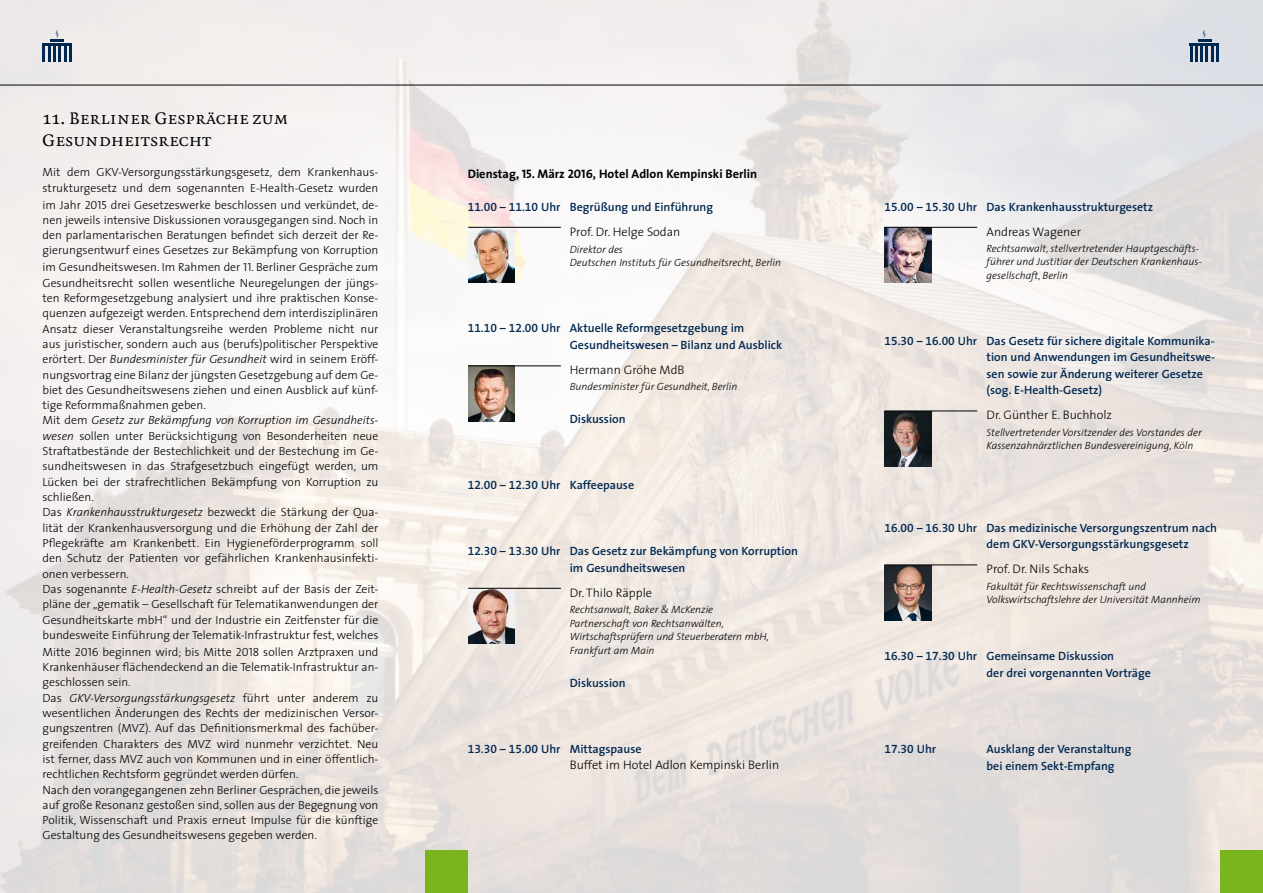
<style>
.page{position:relative;width:1263px;height:893px;background:#fff}
.page>*{position:absolute;margin:0;border:0;box-sizing:border-box;transform-origin:0 0}
.t1{font:18px/21.9px "Quadraat Small Caps";color:#000}
.t2{font:300 12.3px "The Sans";color:#000}
.t3{font:700 12.3px "The Sans";color:#000}
.t4{font:600 12px/16.5px "The Sans";color:#002851}
.t5{font:12px "The Sans Semi Bold Expert";color:#002851}
.t6{font:300 11.85px/15.3px "The Sans";color:#000}
.t7{font:italic 300 10.5px/13.5px "The Sans";color:#000}
.t8{font:300 7.35px "The Sans";color:#002851}
.s1{font-family:"The Sans Light Caps";font-weight:400}
.s2{font-style:italic}
.s3{font-family:"The Sans Bold Caps";font-weight:400}
.s4{font-family:"The Sans Semi Bold Expert";font-weight:400}
.s5{font-family:"The Sans";font-weight:600}
</style>
<div class="page">
<img style="left:0;top:0;width:1263px;height:893px">
<svg style="left:43px;top:46px;width:2px;height:15px"></svg>
<hr style="left:48px;top:46px;width:3px;height:15px;background:#002851">
<hr style="left:69px;top:46px;width:3px;height:15px;background:#002851">
<hr style="left:43px;top:43px;width:29px;height:3px;background:#002851">
<svg style="left:51px;top:39px;width:15px;height:22px"></svg>
<hr style="left:0;top:85px;width:1263px;height:1px;background:#000">
<svg style="left:1190px;top:46px;width:2px;height:15px"></svg>
<hr style="left:1195px;top:46px;width:3px;height:15px;background:#002851">
<hr style="left:1216px;top:46px;width:3px;height:15px;background:#002851">
<hr style="left:1189px;top:43px;width:30px;height:3px;background:#002851">
<svg style="left:1198px;top:39px;width:15px;height:22px"></svg>
<div style="left:1220px;top:850px;width:43px;height:43px;background:#7ab51d"></div>
<div style="left:425px;top:850px;width:43px;height:43px;background:#7ab51d"></div>
<img style="left:468px;top:228px;width:47px;height:55px">
<img style="left:468px;top:367px;width:47px;height:54px">
<img style="left:468px;top:589px;width:47px;height:54px">
<img style="left:884px;top:228px;width:47px;height:55px">
<img style="left:884px;top:412px;width:47px;height:54px">
<img style="left:884px;top:566px;width:47px;height:54px">
<hr style="left:468px;top:227px;width:93px;height:1px;background:#000">
<hr style="left:884px;top:227px;width:93px;height:1px;background:#000">
<hr style="left:884px;top:411px;width:93px;height:1px;background:#000">
<hr style="left:884px;top:565px;width:93px;height:1px;background:#000">
<hr style="left:468px;top:366px;width:93px;height:1px;background:#000">
<hr style="left:468px;top:588px;width:93px;height:1px;background:#000">
<p class="t8" style="left:56px;top:27px;width:5px">§</p>
<p class="t8" style="left:1202px;top:27px;width:5px">§</p>
<h1 class="t1" style="left:43px;top:108px;width:247px">11. Berliner Gespräche zum<br>Gesundheitsrecht</h1>
<p class="t6" style="left:43px;top:164px;width:337px">Mit dem GKV-Versorgungsstärkungsgesetz, dem Krankenhaus&shy;strukturgesetz und dem sogenannten E-Health-Gesetz wurden</p>
<p class="t6" style="left:43px;top:196px;width:337px;text-align:justify">im Jahr <span class="s1">2015</span> drei Gesetzeswerke beschlossen und verkündet, de&shy;nen jeweils intensive Diskussionen vorausgegangen sind. Noch in den parlamentarischen Beratungen befindet sich derzeit der Re&shy;gierungsentwurf eines Gesetzes zur Bekämpfung von Korruption</p>
<p class="t6" style="left:43px;top:259px;width:337px">im Gesundheitswesen. Im Rahmen der <span class="s1">11</span>. Berliner Gespräche zum Gesundheitsrecht sollen wesentliche Neuregelungen der jüngs&shy;ten Reformgesetzgebung analysiert und ihre praktischen Konse&shy;quenzen aufgezeigt werden. Entsprechend dem interdisziplinären Ansatz dieser Veranstaltungsreihe werden Probleme nicht nur aus juristischer, sondern auch aus (berufs)politischer Perspektive erörtert. Der <span class="s2">Bundesminister für Gesundheit</span> wird in seinem Eröff&shy;nungsvortrag eine Bilanz der jüngsten Gesetzgebung auf dem Ge&shy;biet des Gesundheitswesens ziehen und einen Ausblick auf künf&shy;tige Reformmaßnahmen geben.<br>Mit dem <span class="s2">Gesetz zur Bekämpfung von Korruption im Gesundheits&shy;wesen</span> sollen unter Berücksichtigung von Besonderheiten neue Straftatbestände der Bestechlichkeit und der Bestechung im Ge&shy;sundheitswesen in das Strafgesetzbuch eingefügt werden, um Lücken bei der strafrechtlichen Bekämpfung von Korruption zu schließen.<br>Das <span class="s2">Krankenhausstrukturgesetz</span> bezweckt die Stärkung der Qua&shy;lität der Krankenhausversorgung und die Erhöhung der Zahl der Pflegekräfte am Krankenbett. Ein Hygieneförderprogramm soll den Schutz der Patienten vor gefährlichen Krankenhausinfekti&shy;onen verbessern.<br>Das sogenannte <span class="s2">E-Health-Gesetz</span> schreibt auf der Basis der Zeit&shy;pläne der „gematik – Gesellschaft für Telematikanwendungen der Gesundheitskarte mbH“ und der Industrie ein Zeitfenster für die bundesweite Einführung der Telematik-Infrastruktur fest, welches</p>
<p class="t6" style="left:43px;top:644px;width:337px">Mitte <span class="s1">2016</span> beginnen wird; bis Mitte <span class="s1">2018</span> sollen Arztpraxen und Krankenhäuser flächendeckend an die Telematik-Infrastruktur an&shy;geschlossen sein.<br>Das <span class="s2">GKV-Versorgungsstärkungsgesetz</span> führt unter anderem zu wesentlichen Änderungen des Rechts der medizinischen Versor&shy;gungszentren (MVZ). Auf das Definitionsmerkmal des fachüber&shy;greifenden Charakters des MVZ wird nunmehr verzichtet. Neu ist ferner, dass MVZ auch von Kommunen und in einer öffentlich&shy;rechtlichen Rechtsform gegründet werden dürfen.<br>Nach den vorangegangenen zehn Berliner Gesprächen, die jeweils auf große Resonanz gestoßen sind, sollen aus der Begegnung von Politik, Wissenschaft und Praxis erneut Impulse für die künftige Gestaltung des Gesundheitswesens gegeben werden.</p>
<p class="t3" style="left:468px;top:164px;width:291px">Dienstag, <span class="s3">15</span>. März <span class="s3">2016,</span> Hotel Adlon Kempinski Berlin</p>
<p class="t4" style="left:468px;top:199px;width:247px"><span class="s4">11</span>.<span class="s4">00</span> – <span class="s4">11</span>.<span class="s4">10</span> Uhr Begrüßung und Einführung</p>
<p class="t2" style="left:570px;top:222px;width:112px">Prof. Dr. Helge Sodan</p>
<p class="t7" style="left:570px;top:242px;width:213px">Direktor des<br>Deutschen Instituts für Gesundheitsrecht, Berlin</p>
<p class="t4" style="left:570px;top:320px;width:214px;text-indent:-102px"><span class="s4">11</span>.<span class="s4">10</span> – <span class="s4">12</span>.<span class="s4">00</span> Uhr Aktuelle Reformgesetzgebung im<br>Gesundheitswesen – Bilanz und Ausblick</p>
<p class="t2" style="left:570px;top:359px;width:116px">Hermann Gröhe MdB</p>
<p class="t7" style="left:570px;top:380px;width:169px">Bundesminister für Gesundheit, Berlin</p>
<p class="t4" style="left:570px;top:411px;width:57px">Diskussion</p>
<p class="t4" style="left:468px;top:477px;width:168px"><span class="s4">12</span>.<span class="s4">00</span> – <span class="s4">12</span>.<span class="s4">30</span> Uhr Kaffeepause</p>
<p class="t4" style="left:570px;top:543px;width:230px;text-indent:-102px"><span class="s4">12.30</span> – <span class="s4">13.30</span> Uhr Das Gesetz zur Bekämpfung von Korruption im Gesundheitswesen</p>
<p class="t2" style="left:570px;top:582px;width:84px">Dr. Thilo Räpple</p>
<p class="t7" style="left:570px;top:603px;width:201px">Rechtsanwalt, Baker &amp; McKenzie Partnerschaft von Rechtsanwälten, Wirtschaftsprüfern und Steuerberatern mbH, Frankfurt am Main</p>
<p class="t4" style="left:570px;top:674px;width:57px">Diskussion</p>
<p class="t4" style="left:468px;top:740px;width:175px"><span class="s4">13</span>.<span class="s4">30</span> – <span class="s4">15</span>.<span class="s4">00</span> Uhr Mittagspause</p>
<p class="t2" style="left:570px;top:755px;width:211px">Buffet im Hotel Adlon Kempinski Berlin</p>
<p class="t4" style="left:884px;top:198px;width:270px"><span class="s4">15</span>.<span class="s4">00</span> – <span class="s4">15</span>.<span class="s4">30</span> Uhr Das Krankenhausstrukturgesetz</p>
<p class="t2" style="left:986px;top:222px;width:96px">Andreas Wagener</p>
<p class="t7" style="left:986px;top:241px;width:216px">Rechtsanwalt, stellvertretender Hauptgeschäfts&shy;führer und Justitiar der Deutschen Krankenhaus&shy;gesellschaft, Berlin</p>
<p class="t4" style="left:986px;top:332px;width:230px;text-indent:-102px"><span class="s4">15</span>.<span class="s4">30</span> – <span class="s4">16</span>.<span class="s4">00</span> Uhr Das Gesetz für sichere digitale Kommunika&shy;tion und Anwendungen im Gesundheitswe&shy;sen sowie zur Änderung weiterer Gesetze (sog. E-Health-Gesetz)</p>
<p class="t2" style="left:986px;top:405px;width:127px">Dr. Günther E. Buchholz</p>
<p class="t7" style="left:986px;top:425px;width:217px">Stellvertretender Vorsitzender des Vorstandes der<br>Kassenzahnärztlichen Bundesvereinigung, Köln</p>
<p class="t4" style="left:986px;top:519px;width:232px;text-indent:-102px"><span class="s4">16</span>.<span class="s4">00</span> – <span class="s4">16</span>.<span class="s4">30</span> Uhr Das medizinische Versorgungszentrum nach dem GKV-Versorgungsstärkungsgesetz</p>
<p class="t2" style="left:986px;top:559px;width:104px">Prof. Dr. Nils Schaks</p>
<p class="t7" style="left:986px;top:579px;width:215px">Fakultät für Rechtswissenschaft und<br>Volkswirtschaftslehre der Universität Mannheim</p>
<p class="t4" style="left:986px;top:648px;width:166px;text-indent:-102px"><span class="s4">16</span>.<span class="s4">30</span> – <span class="s4">17</span>.<span class="s4">30</span> Uhr Gemeinsame Diskussion<br>der drei vorgenannten Vorträge</p>
<p class="t5" style="left:884px;top:739px;width:53px">17<span class="s5">.</span>30 <span class="s5">Uhr</span></p>
<p class="t4" style="left:986px;top:741px;width:146px">Ausklang der Veranstaltung bei einem Sekt-Empfang</p>
</div>
